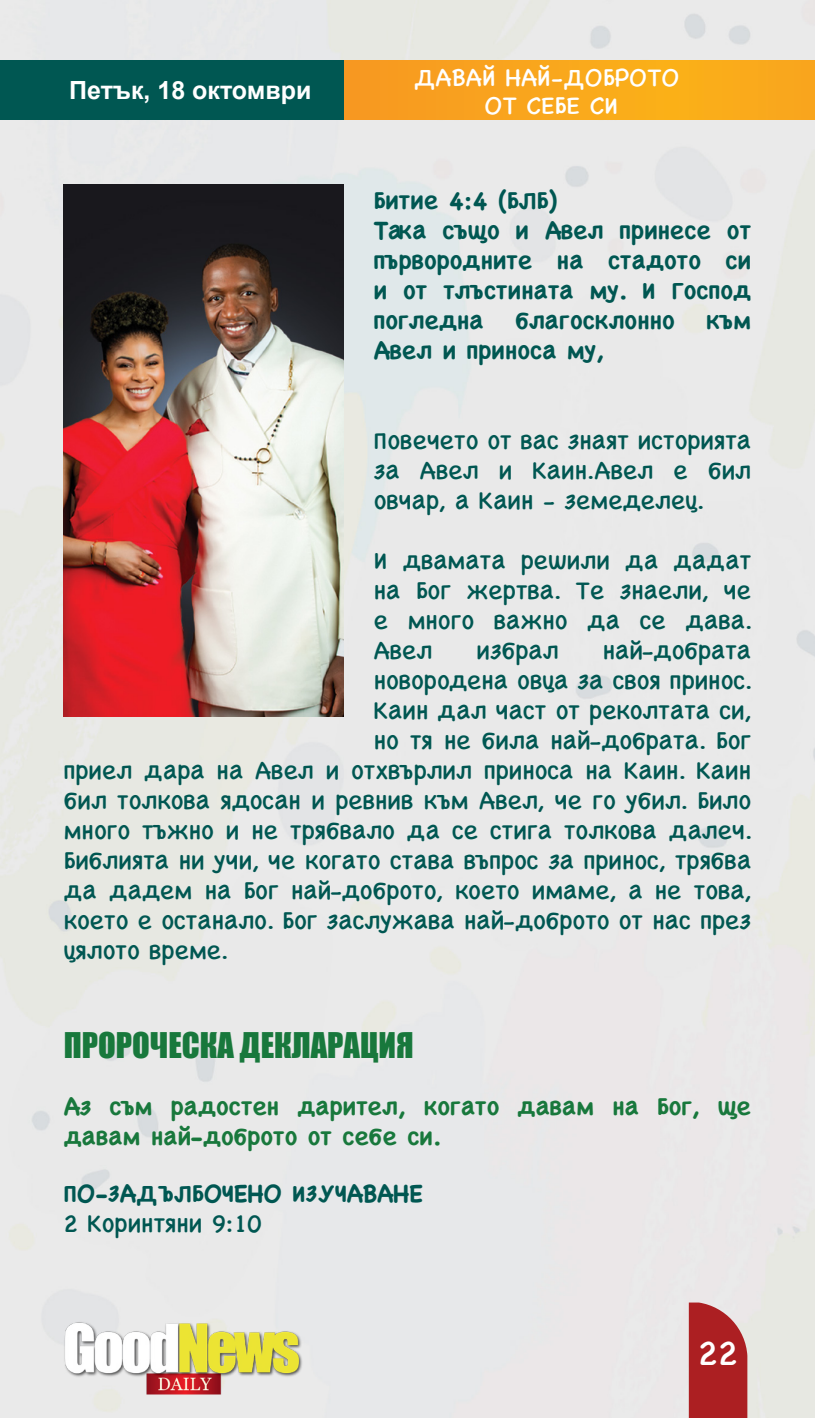
<style>
.page{position:relative;width:815px;height:1418px;background:#fff}
.page>*{position:absolute;margin:0;border:0;box-sizing:border-box;transform-origin:0 0}
.t1{font:35px "Chalkboard SE";color:#fff}
.t2{font:32.5px "Impact";color:#18783c}
.t3{font:25px/30px "Chalkboard SE";color:#005752;text-align:justify}
.t4{font:700 25px/30px "Chalkboard SE";color:#005752;text-align:justify}
.t5{font:700 25px/30px "Chalkboard SE";color:#18783c}
.t6{font:25px "Chalkboard SE";color:#fff}
.t7{font:700 25px "Arial";color:#fff}
</style>
<div class="page">
<div style="left:0;top:0;width:815px;height:1417px;background:#e9e9e9"></div>
<div style="left:332px;top:60px;width:483px;height:60px;background:linear-gradient(to right,#f89c20,#fab019)"></div>
<div style="left:0;top:60px;width:344px;height:60px;background:#005752"></div>
<div style="left:689px;top:1302px;width:58px;height:115px;background:#ac1f22"></div>
<img style="left:59px;top:1320px;width:246px;height:76px">
<img style="left:64px;top:184px;width:280px;height:532px">
<p class="t7" style="left:69px;top:74px;width:244px">Петък, 18 октомври</p>
<p class="t6" style="left:414px;top:56px;width:268px">ДАВАЙ НАЙ-ДОБРОТО</p>
<p class="t6" style="left:485px;top:83px;width:135px">ОТ СЕБЕ СИ</p>
<p class="t4" style="left:374px;top:185px;width:185px">Битие 4:4 (БЛБ)</p>
<p class="t4" style="left:374px;top:215px;width:379px">Така също и Авел принесе от първородните на стадото си и от тлъстината му. И Господ погледна</p>
<p class="t4" style="left:515px;top:305px;width:161px">благосклонно</p>
<p class="t4" style="left:706px;top:305px;width:46px">към</p>
<p class="t4" style="left:374px;top:335px;width:232px">Авел и приноса му,</p>
<p class="t3" style="left:374px;top:424px;width:379px">Повечето от вас знаят историята за Авел и Каин.Авел е бил овчар, а Каин - земеделец.</p>
<p class="t3" style="left:374px;top:544px;width:380px">И двамата решили да дадат на Бог жертва. Те знаели, че е много важно да се дава.<br>Авел</p>
<p class="t3" style="left:477px;top:634px;width:84px">избрал</p>
<p class="t3" style="left:603px;top:634px;width:150px">най-добрата</p>
<p class="t3" style="left:374px;top:664px;width:380px">новородена овца за своя принос.</p>
<p class="t3" style="left:374px;top:694px;width:379px">Каин дал част от реколтата си,</p>
<p class="t3" style="left:374px;top:724px;width:379px">но тя не била най-добрата. Бог</p>
<p class="t3" style="left:64px;top:754px;width:689px">приел дара на Авел и отхвърлил приноса на Каин. Каин</p>
<p class="t3" style="left:64px;top:784px;width:689px">бил толкова ядосан и ревнив към Авел, че го убил. Било</p>
<p class="t3" style="left:64px;top:814px;width:690px">много тъжно и не трябвало да се стига толкова далеч.</p>
<p class="t3" style="left:64px;top:844px;width:689px">Библията ни учи, че когато става въпрос за принос, трябва</p>
<p class="t3" style="left:64px;top:874px;width:689px">да дадем на Бог най-доброто, което имаме, а не това,</p>
<p class="t3" style="left:64px;top:904px;width:689px">което е останало. Бог заслужава най-доброто от нас през</p>
<p class="t3" style="left:64px;top:934px;width:166px">цялото време.</p>
<p class="t2" style="left:64px;top:1020px;width:351px">ПРОРОЧЕСКА ДЕКЛАРАЦИЯ</p>
<p class="t5" style="left:64px;top:1091px;width:689px">Аз съм радостен дарител, когато давам на Бог, ще давам най-доброто от себе си.</p>
<p class="t4" style="left:64px;top:1178px;width:361px">ПО-ЗАДЪЛБОЧЕНО ИЗУЧАВАНЕ</p>
<p class="t3" style="left:64px;top:1207px;width:200px">2 Коринтяни 9:10</p>
<h1 class="t1" style="left:698px;top:1322px;width:41px">22</h1>
</div>
